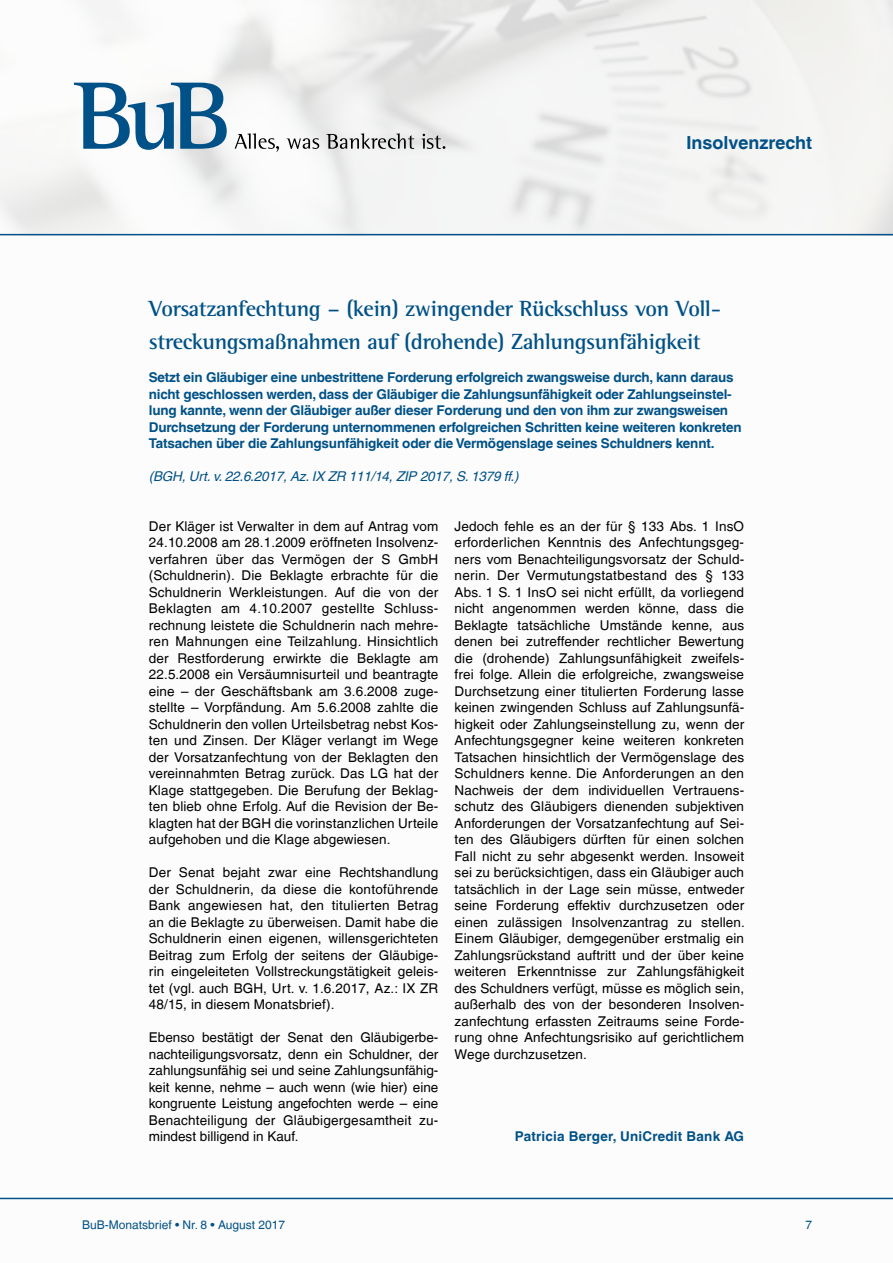
<style>
.page{position:relative;width:893px;height:1263px;background:#fff}
.page>*{position:absolute;margin:0;border:0;box-sizing:border-box;transform-origin:0 0}
.t1{font:700 22.5px/33px "Rotis Semi Serif Pro";letter-spacing:-.015em;color:#005187}
.t2{font:700 18px "Helvetica LT";color:#005187}
.t3{font:13.5px/16.5px "Helvetica LT";letter-spacing:.01em;color:#000;text-align:justify}
.t4{font:700 13.5px/16.5px "Helvetica LT";letter-spacing:-.015em;color:#005187}
.t5{font:italic 13.5px "Helvetica LT";letter-spacing:-.015em;color:#005187}
.t6{font:700 13.5px "Helvetica LT";letter-spacing:.015em;color:#005187}
.t7{font:12px "Helvetica LT";color:#005187}
</style>
<div class="page">
<svg style="left:74px;top:83px;width:153px;height:67px"></svg>
<svg style="left:235px;top:133px;width:44px;height:19px"></svg>
<svg style="left:287px;top:138px;width:32px;height:11px"></svg>
<svg style="left:326px;top:133px;width:88px;height:16px"></svg>
<svg style="left:421px;top:134px;width:24px;height:15px"></svg>
<hr style="left:0;top:234px;width:893px;height:1px;background:#005187">
<hr style="left:0;top:1198px;width:893px;height:1px;background:#005187">
<h2 class="t2" style="left:686px;top:132px;width:127px">Insolvenzrecht</h2>
<h1 class="t1" style="left:149px;top:292px;width:574px">Vorsatzanfechtung – (kein) zwingender Rückschluss von Voll&shy;streckungsmaßnahmen auf (drohende) Zahlungsunfähigkeit</h1>
<p class="t4" style="left:149px;top:369px;width:594px">Setzt ein Gläubiger eine unbestrittene Forderung erfolgreich zwangsweise durch, kann daraus nicht geschlossen werden, dass der Gläubiger die Zahlungsunfähigkeit oder Zahlungseinstel&shy;lung kannte, wenn der Gläubiger außer dieser Forderung und den von ihm zur zwangsweisen Durchsetzung der Forderung unternommenen erfolgreichen Schritten keine weiteren konkreten Tatsachen über die Zahlungsunfähigkeit oder die Vermögenslage seines Schuldners kennt.</p>
<p class="t5" style="left:149px;top:469px;width:371px">(BGH, Urt. v. 22.6.2017, Az. IX ZR 111/14, ZIP 2017, S. 1379 ff.)</p>
<p class="t3" style="left:149px;top:518px;width:291px">Der Kläger ist Verwalter in dem auf Antrag vom 24.10.2008 am 28.1.2009 eröffneten Insolvenz&shy;verfahren über das Vermögen der S GmbH (Schuldnerin). Die Beklagte erbrachte für die Schuldnerin Werkleistungen. Auf die von der Beklagten am 4.10.2007 gestellte Schluss&shy;rechnung leistete die Schuldnerin nach mehre&shy;ren Mahnungen eine Teilzahlung. Hinsichtlich der Restforderung erwirkte die Beklagte am 22.5.2008 ein Versäumnisurteil und beantragte eine – der Geschäftsbank am 3.6.2008 zuge&shy;stellte – Vorpfändung. Am 5.6.2008 zahlte die Schuldnerin den vollen Urteilsbetrag nebst Kos&shy;ten und Zinsen. Der Kläger verlangt im Wege der Vorsatzanfechtung von der Beklagten den vereinnahmten Betrag zurück. Das LG hat der Klage stattgegeben. Die Berufung der Beklag&shy;ten blieb ohne Erfolg. Auf die Revision der Be&shy;klagten hat der BGH die vorinstanzlichen Urteile aufgehoben und die Klage abgewiesen.</p>
<p class="t3" style="left:149px;top:864px;width:291px">Der Senat bejaht zwar eine Rechtshandlung der Schuldnerin, da diese die kontoführende Bank angewiesen hat, den titulierten Betrag an die Beklagte zu überweisen. Damit habe die Schuldnerin einen eigenen, willensgerichteten Beitrag zum Erfolg der seitens der Gläubige&shy;rin eingeleiteten Vollstreckungstätigkeit geleis&shy;tet (vgl. auch BGH, Urt. v. 1.6.2017, Az.: IX ZR 48/15, in diesem Monatsbrief).</p>
<p class="t3" style="left:149px;top:1029px;width:291px">Ebenso bestätigt der Senat den Gläubigerbe&shy;nachteiligungsvorsatz, denn ein Schuldner, der zahlungsunfähig sei und seine Zahlungsunfähig&shy;keit kenne, nehme – auch wenn (wie hier) eine kongruente Leistung angefochten werde – eine Benachteiligung der Gläubigergesamtheit zu&shy;mindest billigend in Kauf.</p>
<p class="t3" style="left:455px;top:518px;width:292px">Jedoch fehle es an der für § 133 Abs. 1 InsO erforderlichen Kenntnis des Anfechtungsgeg&shy;ners vom Benachteiligungsvorsatz der Schuld&shy;nerin. Der Vermutungstatbestand des § 133<br>Abs. 1 S. 1 InsO sei nicht erfüllt, da vorliegend nicht angenommen werden könne, dass die Beklagte tatsächliche Umstände kenne, aus denen bei zutreffender rechtlicher Bewertung die (drohende) Zahlungsunfähigkeit zweifels&shy;frei folge. Allein die erfolgreiche, zwangsweise Durchsetzung einer titulierten Forderung lasse keinen zwingenden Schluss auf Zahlungsunfä&shy;higkeit oder Zahlungseinstellung zu, wenn der Anfechtungsgegner keine weiteren konkreten Tatsachen hinsichtlich der Vermögenslage des Schuldners kenne. Die Anforderungen an den Nachweis der dem individuellen Vertrauens&shy;schutz des Gläubigers dienenden subjektiven Anforderungen der Vorsatzanfechtung auf Sei&shy;ten des Gläubigers dürften für einen solchen Fall nicht zu sehr abgesenkt werden. Insoweit sei zu berücksichtigen, dass ein Gläubiger auch tatsächlich in der Lage sein müsse, entweder seine Forderung effektiv durchzusetzen oder einen zulässigen Insolvenzantrag zu stellen.<br>Einem Gläubiger, demgegenüber erstmalig ein Zahlungsrückstand auftritt und der über keine weiteren Erkenntnisse zur Zahlungsfähigkeit des Schuldners verfügt, müsse es möglich sein, außerhalb des von der besonderen Insolven&shy;zanfechtung erfassten Zeitraums seine Forde&shy;rung ohne Anfechtungsrisiko auf gerichtlichem Wege durchzusetzen.</p>
<p class="t6" style="left:515px;top:1128px;width:231px">Patricia Berger, UniCredit Bank AG</p>
<p class="t7" style="left:82px;top:1218px;width:204px">BuB-Monatsbrief • Nr. 8 • August 2017</p>
<p class="t7" style="left:805px;top:1218px;width:8px">7</p>
</div>
